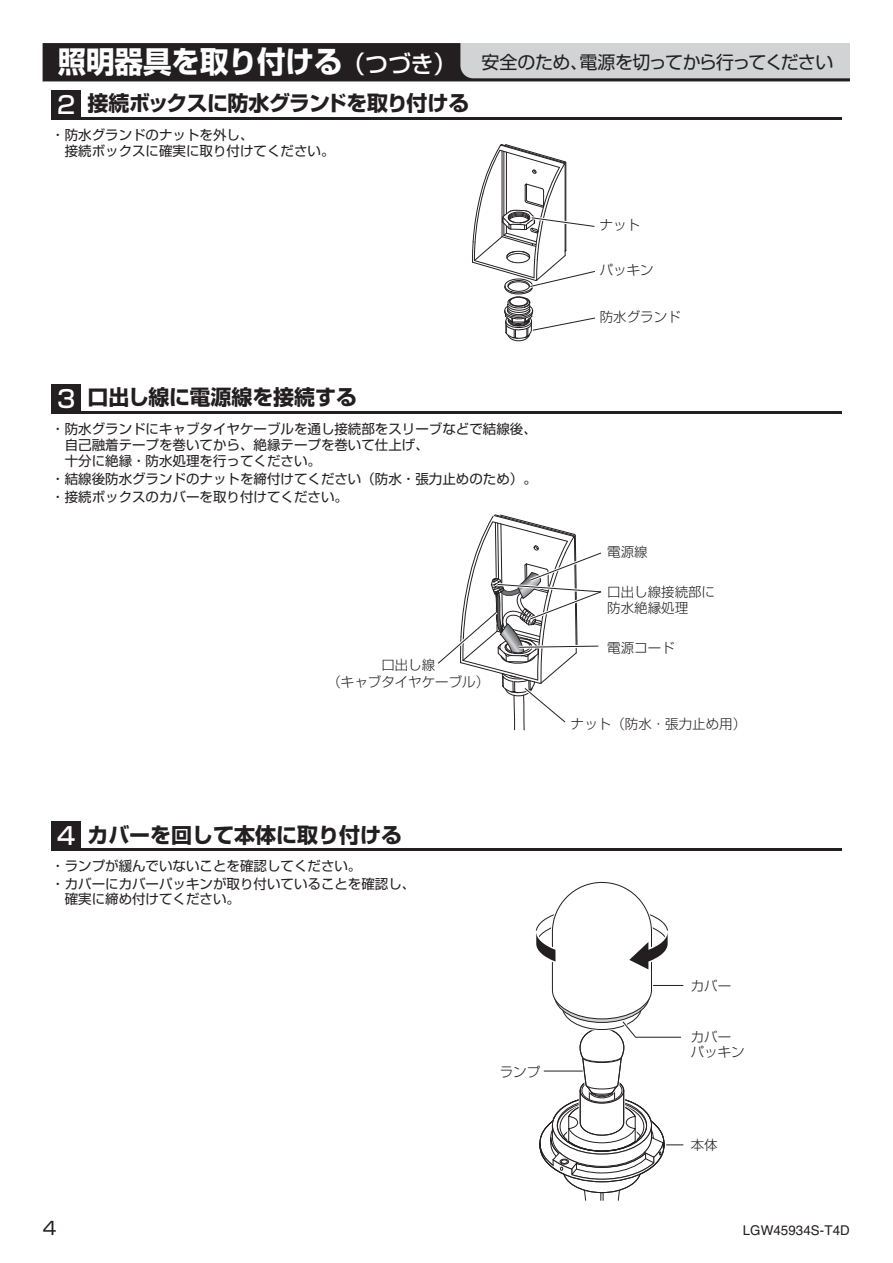
<style>
.page{position:relative;width:893px;height:1263px;background:#fff}
.page>*{position:absolute;margin:0;border:0;box-sizing:border-box;transform-origin:0 0}
.t1{font:21px "Shin Go Pro Bold 90 msp RKSJ H";color:#231f20}
.t2{font:21px "Shin Go Pro Bold 90 msp RKSJ H";letter-spacing:-.025em;color:#231f20}
.t3{font:18px "Shin Go Pro Regular 90 msp RKSJ H";letter-spacing:-.04em;color:#231f20}
.t4{font:13.5px/16.2px "Shin Go Pro Regular 90 msp RKSJ H";color:#231f20}
.t5{font:13.5px/16.2px "Shin Go Pro Light 90 msp RKSJ H";color:#231f20}
.t6{font:13.5px "Helvetica";color:#231f20}
.s1{font-family:"Shin Go Pro Bold 90 msp RKSJ H";font-size:30px;color:#fff}
.s2{font-family:"Shin Go Pro Medium 90 msp RKSJ H";font-size:24px;color:#fff}
</style>
<div class="page">
<div style="left:51px;top:90px;width:30px;height:30px;background:#231f20"></div>
<hr style="left:81px;top:117px;width:760px;height:3px;background:#231f20">
<div style="left:51px;top:384px;width:30px;height:30px;background:#231f20"></div>
<hr style="left:81px;top:412px;width:760px;height:2px;background:#231f20">
<svg style="left:438px;top:514px;width:164px;height:217px"></svg>
<svg style="left:472px;top:144px;width:123px;height:198px"></svg>
<svg style="left:43px;top:43px;width:807px;height:38px;background:#716f70"></svg>
<div style="left:51px;top:821px;width:30px;height:30px;background:#231f20"></div>
<hr style="left:81px;top:849px;width:760px;height:2px;background:#231f20">
<svg style="left:535px;top:881px;width:149px;height:320px"></svg>
<hr style="left:653px;top:985px;width:30px;height:1px;background:#231f20">
<h2 class="t3" style="left:58px;top:56px;width:777px"><span class="s1">照明器具を取り付ける</span><span class="s2">（つづき）</span> 安全のため、電源を切ってから行ってください</h2>
<h1 class="t2" style="left:57px;top:95px;width:414px"><span class="s2">2</span> 接続ボックスに防水グランドを取り付ける</h1>
<p class="t4" style="left:51px;top:129px;width:285px">・防水グランドのナットを外し、<br>　接続ボックスに確実に取り付けてください。</p>
<h1 class="t1" style="left:57px;top:389px;width:301px"><span class="s2">3</span> 口出し線に電源線を接続する</h1>
<p class="t4" style="left:51px;top:423px;width:487px">・防水グランドにキャブタイヤケーブルを通し接続部をスリーブなどで結線後、　自己融着テープを巻いてから、絶縁テープを巻いて仕上げ、<br>　十分に絶縁・防水処理を行ってください。</p>
<p class="t4" style="left:51px;top:472px;width:487px;line-height:18px">・結線後防水グランドのナットを締付けてください（防水・張力止めのため）。・接続ボックスのカバーを取り付けてください。</p>
<p class="t5" style="left:327px;top:659px;width:163px;text-align:center">口出し線<br>（キャブタイヤケーブル）</p>
<p class="t5" style="left:600px;top:219px;width:42px">ナット</p>
<p class="t5" style="left:600px;top:264px;width:55px">パッキン</p>
<p class="t5" style="left:600px;top:310px;width:82px">防水グランド</p>
<p class="t5" style="left:607px;top:546px;width:42px">電源線</p>
<p class="t5" style="left:607px;top:586px;width:109px">口出し線接続部に防水絶縁処理</p>
<p class="t5" style="left:607px;top:641px;width:69px">電源コード</p>
<p class="t5" style="left:571px;top:717px;width:177px">ナット（防水・張力止め用）</p>
<h1 class="t1" style="left:57px;top:827px;width:347px"><span class="s2">4</span> カバーを回して本体に取り付ける</h1>
<p class="t4" style="left:51px;top:859px;width:366px;line-height:18px">・ランプが緩んでいないことを確認してください。<br>・カバーにカバーパッキンが取り付いていることを確認し、</p>
<p class="t4" style="left:51px;top:893px;width:190px">　確実に締め付けてください。</p>
<p class="t5" style="left:500px;top:1065px;width:42px">ランプ</p>
<p class="t5" style="left:691px;top:979px;width:42px">カバー</p>
<p class="t5" style="left:691px;top:1031px;width:55px;line-height:15px">カバーパッキン</p>
<p class="t5" style="left:691px;top:1138px;width:28px">本体</p>
<h2 class="t3" style="left:43px;top:1221px;width:15px">4</h2>
<p class="t6" style="left:743px;top:1225px;width:109px">LGW45934S-T4D</p>
</div>
